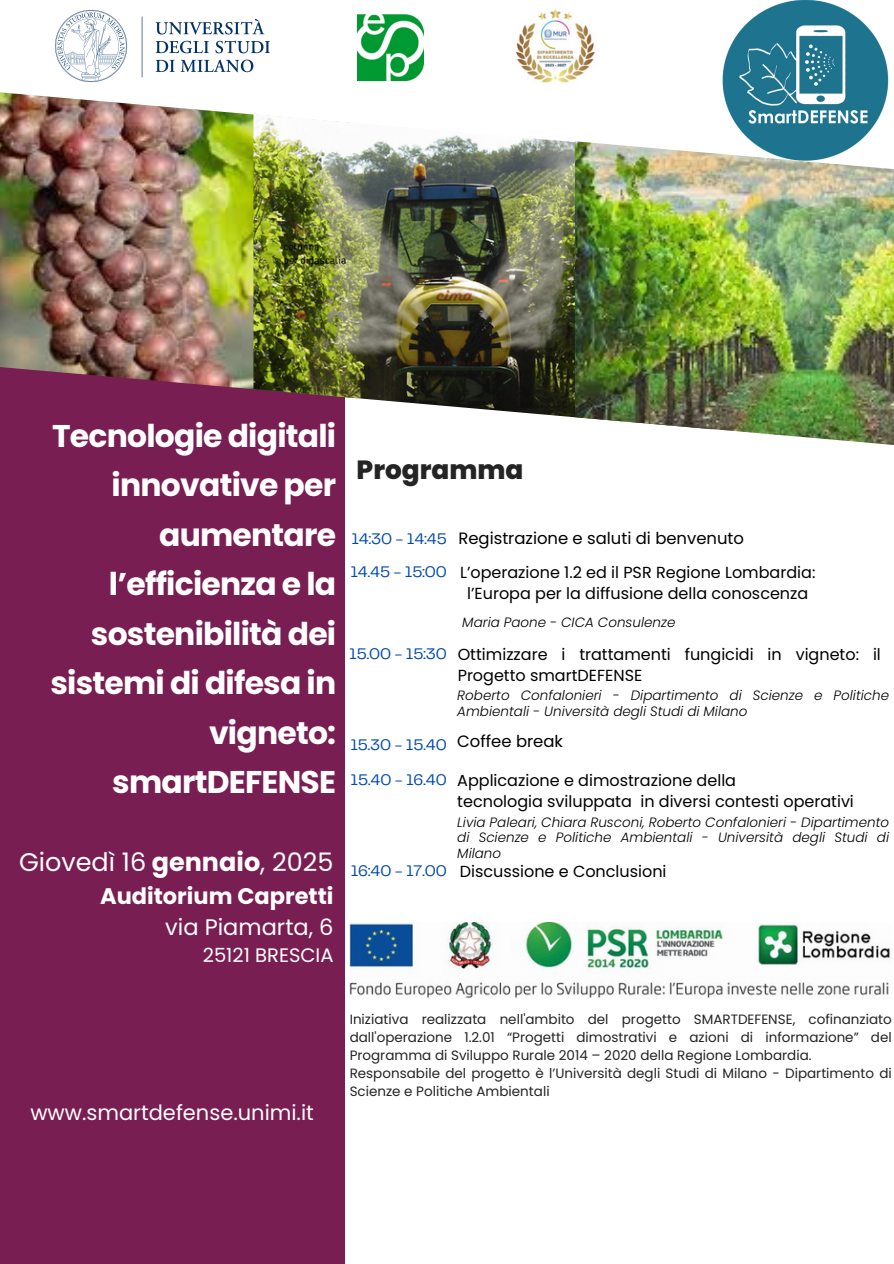
<style>
.page{position:relative;width:894px;height:1264px;background:#fff}
.page>*{position:absolute;margin:0;border:0;box-sizing:border-box;transform-origin:0 0}
.t1{font:700 31.35px/49.5px "Poppins";letter-spacing:-.025em;color:#fff;text-align:right}
.t2{font:800 26.25px "Poppins";color:#242424}
.t3{font:25.5px "Poppins";color:#fff}
.t4{font:700 22.5px/31.5px "Poppins";color:#fff;text-align:right}
.t5{font:21px "Poppins";color:#fff}
.t6{font:19.5px "Poppins";color:#fff}
.t7{font:16.35px "Poppins";color:#000}
.t8{font:16.05px/21.3px "Poppins";color:#000}
.t9{font:15.9px "Telegraf";color:#004aad}
.t10{font:13.5px/18px "Poppins";color:#242424;text-align:justify}
.t11{font:italic 300 13.5px/15.8px "Poppins";color:#000;text-align:justify}
.s1{font-weight:700}
.s2{font-weight:400}
</style>
<div class="page">
<div style="left:0;top:260px;width:344px;height:1003px;background:#791e52"></div>
<img style="left:357px;top:14px;width:66px;height:67px">
<img style="left:0;top:92px;width:253px;height:297px">
<img style="left:253px;top:114px;width:321px;height:315px">
<img style="left:574px;top:141px;width:319px;height:304px">
<img style="left:55px;top:9px;width:214px;height:73px">
<img style="left:515px;top:8px;width:80px;height:75px">
<img style="left:349px;top:922px;width:541px;height:76px">
<img style="left:720px;top:0;width:168px;height:164px">
<p class="t1" style="left:50px;top:411px;width:287px">Tecnologie digitali innovative per aumentare l’efficienza e la sostenibilità dei sistemi di difesa in vigneto: smartDEFENSE</p>
<p class="t3" style="left:19px;top:844px;width:316px">Giovedì 16 <span class="s1">gennaio</span>, 2025</p>
<p class="t4" style="left:100px;top:880px;width:235px">Auditorium Capretti <span class="s2">via Piamarta, 6</span></p>
<p class="t6" style="left:203px;top:941px;width:132px">25121 BRESCIA</p>
<p class="t2" style="left:356px;top:451px;width:168px">Programma</p>
<p class="t9" style="left:351px;top:532px;width:97px">14:30 - 14:45</p>
<h3 class="t7" style="left:458px;top:527px;width:287px">Registrazione e saluti di benvenuto</h3>
<h4 class="t9" style="left:350px;top:565px;width:98px">14.45 - 15:00</h4>
<h5 class="t8" style="left:460px;top:561px;width:357px;text-align:center">L’operazione 1.2 ed il PSR Regione Lombardia: l’Europa per la diffusione della conoscenza</h5>
<p class="t11" style="left:462px;top:614px;width:214px">Maria Paone - CICA Consulenze</p>
<h1 class="t9" style="left:349px;top:647px;width:99px">15.00 - 15:30</h1>
<h3 class="t8" style="left:457px;top:643px;width:424px">Ottimizzare i trattamenti fungicidi in vigneto: il<br>Progetto smartDEFENSE</h3>
<h5 class="t11" style="left:457px;top:687px;width:433px">Roberto Confalonieri - Dipartimento di Scienze e Politiche<br>Ambientali - Università degli Studi di Milano</h5>
<h5 class="t9" style="left:350px;top:737px;width:98px">15.30 - 15.40</h5>
<p class="t7" style="left:457px;top:730px;width:107px">Coffee break</p>
<h5 class="t9" style="left:350px;top:773px;width:98px">15.40 - 16.40</h5>
<h2 class="t9" style="left:350px;top:863px;width:97px">16:40 - 17.00</h2>
<h4 class="t8" style="left:457px;top:769px;width:398px">Applicazione e dimostrazione della<br>tecnologia sviluppata in diversi contesti operativi</h4>
<h5 class="t11" style="left:457px;top:814px;width:433px">Livia Paleari, Chiara Rusconi, Roberto Confalonieri - Dipartimento di Scienze e Politiche Ambientali - Università degli Studi di Milano</h5>
<h4 class="t8" style="left:460px;top:860px;width:208px">Discussione e Conclusioni</h4>
<p class="t5" style="left:30px;top:1097px;width:285px">www.smartdefense.unimi.it</p>
<p class="t10" style="left:349px;top:1010px;width:543px">Iniziativa realizzata nell'ambito del progetto SMARTDEFENSE, cofinanziato dall'operazione 1.2.01 “Progetti dimostrativi e azioni di informazione” del Programma di Sviluppo Rurale 2014 – 2020 della Regione Lombardia.</p>
<h4 class="t10" style="left:349px;top:1064px;width:543px">Responsabile del progetto è l’Università degli Studi di Milano - Dipartimento di<br>Scienze e Politiche Ambientali</h4>
</div>
